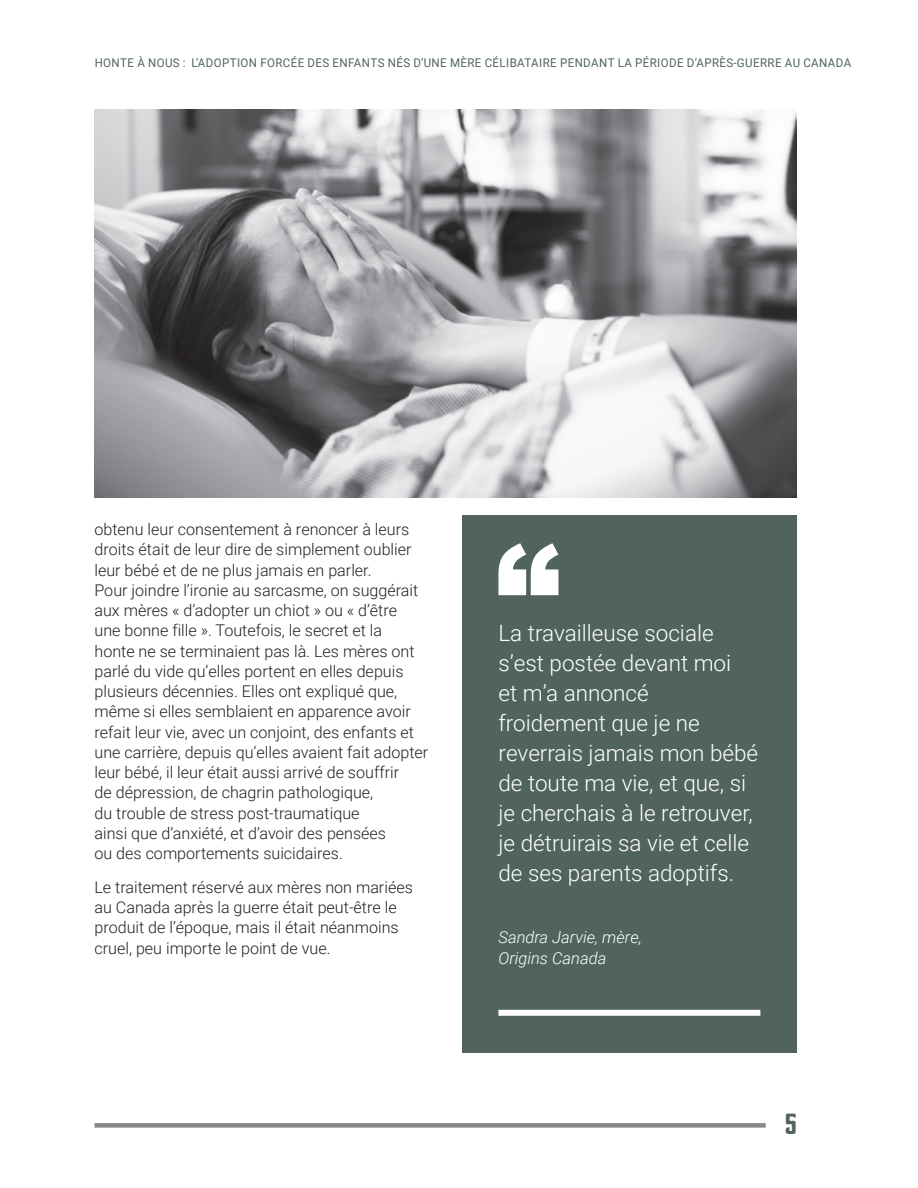
<style>
.page{position:relative;width:918px;height:1188px;background:#fff}
.page>*{position:absolute;margin:0;border:0;box-sizing:border-box;transform-origin:0 0}
.t1{font:700 27px "Boucherie Block";color:#50645d}
.t2{font:300 22.5px/30px "Roboto";color:#fff}
.t3{font:italic 300 16.5px/21px "Roboto";color:#fff}
.t4{font:300 16.2px/20.2px "Roboto";color:#231f20}
.t5{font:12px "Roboto";letter-spacing:.035em;color:#50645d;scale:.96 1}
</style>
<div class="page">
<div style="left:94px;top:1123px;width:672px;height:5px;background:#898685"></div>
<div style="left:462px;top:515px;width:334px;height:538px;background:#50645d"></div>
<div style="left:498px;top:1010px;width:262px;height:6px;background:#fff"></div>
<svg style="left:498px;top:543px;width:60px;height:52px"></svg>
<img style="left:94px;top:109px;width:702px;height:389px">
<p class="t5" style="left:95px;top:54px;width:790px">HONTE À NOUS : L’ADOPTION FORCÉE DES ENFANTS NÉS D’UNE MÈRE CÉLIBATAIRE PENDANT LA PÉRIODE D’APRÈS-GUERRE AU CANADA</p>
<p class="t4" style="left:94px;top:519px;width:335px">obtenu leur consentement à renoncer à leurs droits était de leur dire de simplement oublier leur bébé et de ne plus jamais en parler.<br>Pour joindre l’ironie au sarcasme, on suggérait aux mères « d’adopter un chiot » ou « d’être<br>une bonne fille ». Toutefois, le secret et la<br>honte ne se terminaient pas là. Les mères ont parlé du vide qu’elles portent en elles depuis plusieurs décennies. Elles ont expliqué que, même si elles semblaient en apparence avoir refait leur vie, avec un conjoint, des enfants et une carrière, depuis qu’elles avaient fait adopter leur bébé, il leur était aussi arrivé de souffrir<br>de dépression, de chagrin pathologique,<br>du trouble de stress post-traumatique<br>ainsi que d’anxiété, et d’avoir des pensées<br>ou des comportements suicidaires.</p>
<p class="t4" style="left:94px;top:876px;width:320px">Le traitement réservé aux mères non mariées au Canada après la guerre était peut-être le produit de l’époque, mais il était néanmoins cruel, peu importe le point de vue.</p>
<h2 class="t2" style="left:498px;top:618px;width:261px">La travailleuse sociale s’est postée devant moi<br>et m’a annoncé froidement que je ne reverrais jamais mon bébé de toute ma vie, et que, si je cherchais à le retrouver, je détruirais sa vie et celle de ses parents adoptifs.</h2>
<p class="t3" style="left:498px;top:926px;width:145px">Sandra Jarvie, mère,<br>Origins Canada</p>
<h1 class="t1" style="left:785px;top:1106px;width:13px">5</h1>
</div>
